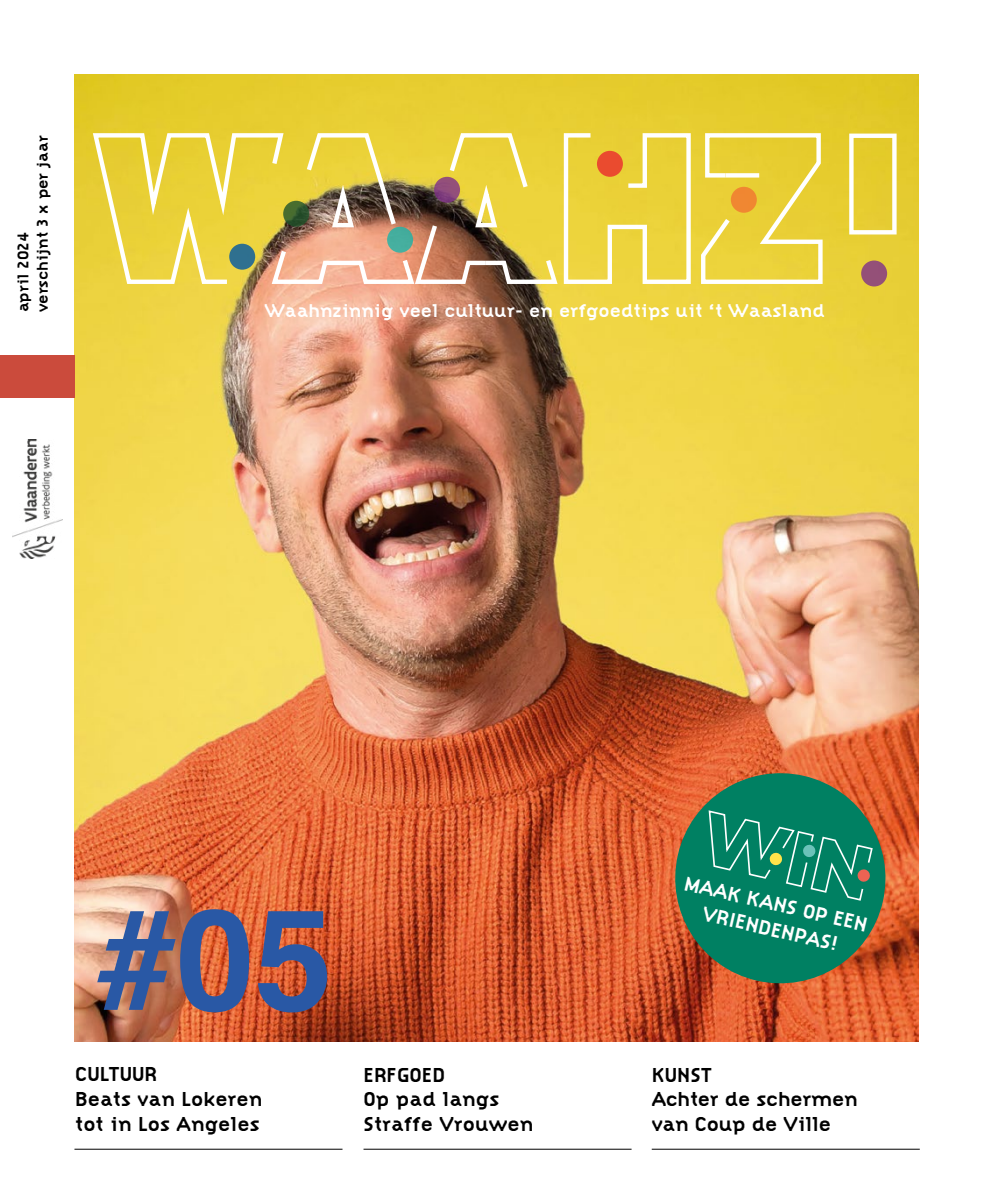
<style>
.page{position:relative;width:993px;height:1191px;background:#fff}
.page>*{position:absolute;margin:0;border:0;box-sizing:border-box;transform-origin:0 0}
.t1{font:700 141.05px "Helvetica";color:#2958a5}
.t2{font:700 21px/24.5px "Citizen OT";color:#000}
.t3{font:700 21px/25.2px "Citizen OT";color:#fff;text-align:center}
.t4{font:700 19.25px "Citizen OT";color:#fff}
.t5{font:700 16.28px/19.4px "Citizen OT";color:#000}
</style>
<div class="page">
<img style="left:74px;top:75px;width:844px;height:966px">
<hr style="left:74px;top:1148px;width:268px;height:1px;background:#000">
<hr style="left:363px;top:1148px;width:268px;height:1px;background:#000">
<hr style="left:651px;top:1148px;width:268px;height:1px;background:#000">
<svg style="left:90px;top:131px;width:608px;height:155px;background:#ecd550"></svg>
<img style="left:268px;top:131px;width:263px;height:155px">
<svg style="left:698px;top:131px;width:126px;height:155px;background:#ecd551"></svg>
<div style="left:229px;top:244px;width:26px;height:26px;background:#2f708f;border-radius:50%"></div>
<svg style="left:283px;top:201px;width:26px;height:26px"></svg>
<div style="left:387px;top:227px;width:26px;height:26px;background:#45ae9e;border-radius:50%"></div>
<svg style="left:434px;top:177px;width:26px;height:26px"></svg>
<svg style="left:596px;top:151px;width:26px;height:26px"></svg>
<div style="left:730px;top:187px;width:26px;height:26px;background:#f08731;border-radius:50%"></div>
<div style="left:848px;top:134px;width:48px;height:100px;border:4px solid #fff"></div>
<div style="left:0;top:355px;width:74px;height:43px;background:#cb4b3c"></div>
<svg style="left:860px;top:260px;width:26px;height:26px"></svg>
<img style="left:12px;top:440px;width:50px;height:118px">
<svg style="left:664px;top:763px;width:231px;height:230px;background:#696e48"></svg>
<svg style="left:707px;top:809px;width:166px;height:92px;background:#1a8a6e"></svg>
<p class="t5" style="left:13px;top:312px;width:179px;rotate:-90deg">april 2024<br>verschijnt 3 x per jaar</p>
<p class="t4" style="left:264px;top:300px;width:561px">Waahnzinnig veel cultuur- en erfgoedtips uit ‘t Waasland</p>
<h1 class="t1" style="left:97px;top:874px;width:237px">#05</h1>
<p class="t3" style="left:687px;top:870px;width:189px;rotate:13deg">MAAK KANS OP EEN<br>VRIENDENPAS!</p>
<p class="t2" style="left:75px;top:1062px;width:189px">CULTUUR<br>Beats van Lokeren tot in Los Angeles</p>
<p class="t2" style="left:363px;top:1062px;width:171px">ERFGOED<br>Op pad langs<br>Straffe Vrouwen</p>
<p class="t2" style="left:651px;top:1062px;width:207px">KUNST<br>Achter de schermen van Coup de Ville</p>
</div>
